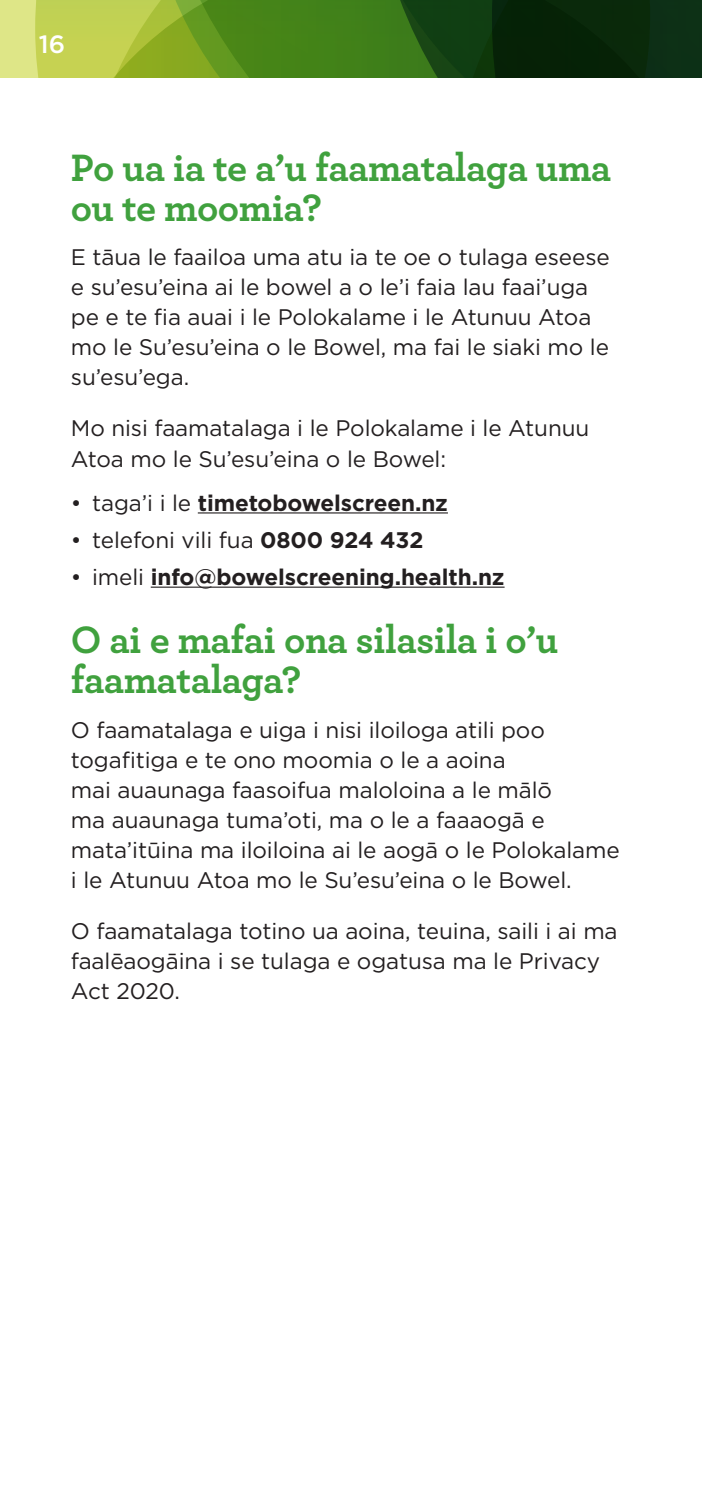
<style>
.page{position:relative;width:702px;height:1489px;background:#fff}
.page>*{position:absolute;margin:0;border:0;box-sizing:border-box;transform-origin:0 0}
.TTS_Subhead_L1{font:700 40px/40px "Archer";letter-spacing:-.015em;color:#40a13e}
.t1{font:500 25px "Gotham";color:#fff}
.TTS_Body_text{font:22.5px/30px "Gotham";letter-spacing:-.005em;color:#231f20}
.TTS_Bullet-text{font:700 22.5px "Gotham";letter-spacing:-.005em;color:#231f20}
.TTS_Bullet-text-2{font:22.5px "Gotham";letter-spacing:-.005em;color:#231f20}
.s1{font-weight:400}
.s2{font-weight:700}
</style>
<div class="page">
<div style="left:0;top:0;width:31px;height:78px;background:#dee687"></div>
<div style="left:35px;top:0;width:48px;height:78px;background:#c5d252"></div>
<svg style="left:83px;top:0;width:619px;height:78px;background:#3d671a"></svg>
<hr style="left:198px;top:512px;width:250px;height:1px;background:#231f20">
<hr style="left:151px;top:586px;width:353px;height:1px;background:#231f20">
<p class="t1" style="left:39px;top:28px;width:28px">16</p>
<p class="TTS_Subhead_L1" style="left:71px;top:145px;width:541px">Po ua ia te a’u faamatalaga uma ou te moomia?</p>
<p class="TTS_Body_text" style="left:71px;top:242px;width:540px">E tāua le faailoa uma atu ia te oe o tulaga eseese e su’esu’eina ai le bowel a o le’i faia lau faai’uga pe e te fia auai i le Polokalame i le Atunuu Atoa mo le Su’esu’eina o le Bowel, ma fai le siaki mo le su’esu’ega.</p>
<p class="TTS_Body_text" style="left:71px;top:413px;width:520px">Mo nisi faamatalaga i le Polokalame i le Atunuu<br>Atoa mo le Su’esu’eina o le Bowel:</p>
<p class="TTS_Bullet-text" style="left:71px;top:488px;width:378px"><span class="s1">• taga’i i le</span> timetobowelscreen.nz</p>
<p class="TTS_Bullet-text-2" style="left:71px;top:525px;width:354px">• telefoni vili fua <span class="s2">0800 924 432</span></p>
<p class="TTS_Bullet-text" style="left:71px;top:562px;width:435px"><span class="s1">• imeli</span> info@bowelscreening.health.nz</p>
<p class="TTS_Subhead_L1" style="left:71px;top:617px;width:489px">O ai e mafai ona silasila i o’u faamatalaga?</p>
<p class="TTS_Body_text" style="left:71px;top:714px;width:550px">O faamatalaga e uiga i nisi iloiloga atili poo togafitiga e te ono moomia o le a aoina<br>mai auaunaga faasoifua maloloina a le mālō<br>ma auaunaga tuma’oti, ma o le a faaaogā e mata’itūina ma iloiloina ai le aogā o le Polokalame i le Atunuu Atoa mo le Su’esu’eina o le Bowel.</p>
<p class="TTS_Body_text" style="left:71px;top:915px;width:548px">O faamatalaga totino ua aoina, teuina, saili i ai ma faalēaogāina i se tulaga e ogatusa ma le Privacy<br>Act 2020.</p>
</div>
